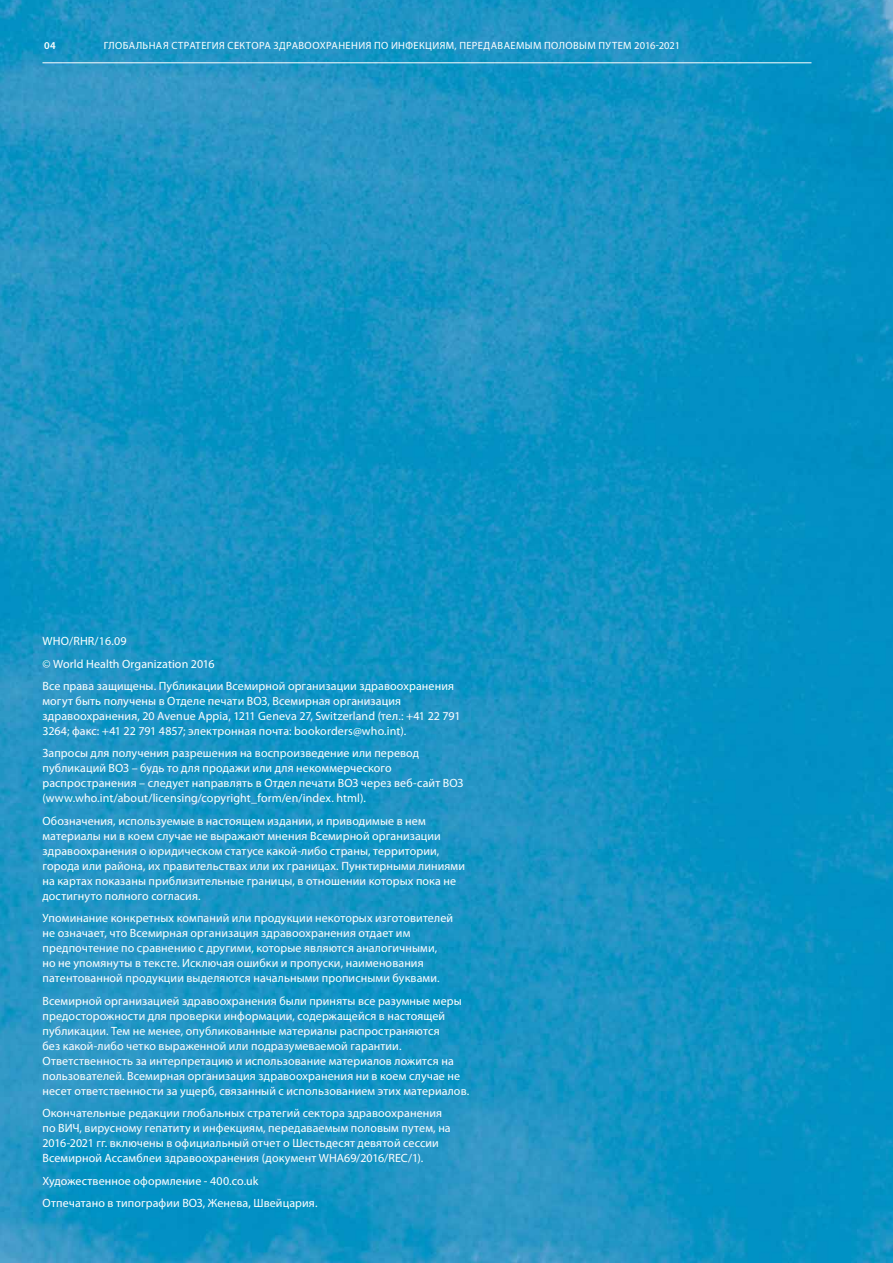
<style>
.page{position:relative;width:893px;height:1263px;background:#fff}
.page>*{position:absolute;margin:0;border:0;box-sizing:border-box;transform-origin:0 0}
.t1{font:12px/15px "Myriad Pro";letter-spacing:.01em;color:#fff}
.t2{font:10.5px "Myriad Pro";letter-spacing:.035em;color:#fff}
.t3{font:600 10.5px "Myriad Pro";color:#fff}
</style>
<div class="page">
<img style="left:0;top:1px;width:892px;height:1261px">
<hr style="left:42px;top:63px;width:769px;height:1px;background:#fff">
<p class="t3" style="left:44px;top:39px;width:13px">04</p>
<p class="t2" style="left:104px;top:42px;width:578px">ГЛОБАЛЬНАЯ СТРАТЕГИЯ СЕКТОРА ЗДРАВООХРАНЕНИЯ ПО ИНФЕКЦИЯМ, ПЕРЕДАВАЕМЫМ ПОЛОВЫМ ПУТЕМ 2016-2021</p>
<p class="t1" style="left:42px;top:631px;width:413px;line-height:22.5px">WHO/RHR/16.09<br>© World Health Organization 2016<br>Все права защищены. Публикации Всемирной организации здравоохранения</p>
<p class="t1" style="left:42px;top:694px;width:419px">могут быть получены в Отделе печати ВОЗ, Всемирная организация здравоохранения, 20 Avenue Appia, 1211 Geneva 27, Switzerland (тел.: +41 22 791<br>3264; факс: +41 22 791 4857; электронная почта: bookorders@who.int).</p>
<p class="t1" style="left:42px;top:747px;width:422px">Запросы для получения разрешения на воспроизведение или перевод публикаций ВОЗ – будь то для продажи или для некоммерческого распространения – следует направлять в Отдел печати ВОЗ через веб-сайт ВОЗ (www.who.int/about/licensing/copyright_form/en/index. html).</p>
<p class="t1" style="left:42px;top:814px;width:424px">Обозначения, используемые в настоящем издании, и приводимые в нем материалы ни в коем случае не выражают мнения Всемирной организации здравоохранения о юридическом статусе какой-либо страны, территории, города или района, их правительствах или их границах. Пунктирными линиями на картах показаны приблизительные границы, в отношении которых пока не достигнуто полного согласия.</p>
<p class="t1" style="left:42px;top:912px;width:412px">Упоминание конкретных компаний или продукции некоторых изготовителей не означает, что Всемирная организация здравоохранения отдает им предпочтение по сравнению с другими, которые являются аналогичными, но не упомянуты в тексте. Исключая ошибки и пропуски, наименования патентованной продукции выделяются начальными прописными буквами.</p>
<p class="t1" style="left:42px;top:994px;width:428px">Всемирной организацией здравоохранения были приняты все разумные меры предосторожности для проверки информации, содержащейся в настоящей публикации. Тем не менее, опубликованные материалы распространяются<br>без какой-либо четко выраженной или подразумеваемой гарантии.<br>Ответственность за интерпретацию и использование материалов ложится на пользователей. Всемирная организация здравоохранения ни в коем случае не несет ответственности за ущерб, связанный с использованием этих материалов.</p>
<p class="t1" style="left:42px;top:1106px;width:410px">Окончательные редакции глобальных стратегий сектора здравоохранения по ВИЧ, вирусному гепатиту и инфекциям, передаваемым половым путем, на 2016-2021 гг. включены в официальный отчет о Шестьдесят девятой сессии Всемирной Ассамблеи здравоохранения (документ WHA69/2016/REC/1).</p>
<p class="t1" style="left:42px;top:1170px;width:276px;line-height:22.5px">Художественное оформление - 400.co.uk<br>Отпечатано в типографии ВОЗ, Женева, Швейцария.</p>
</div>
